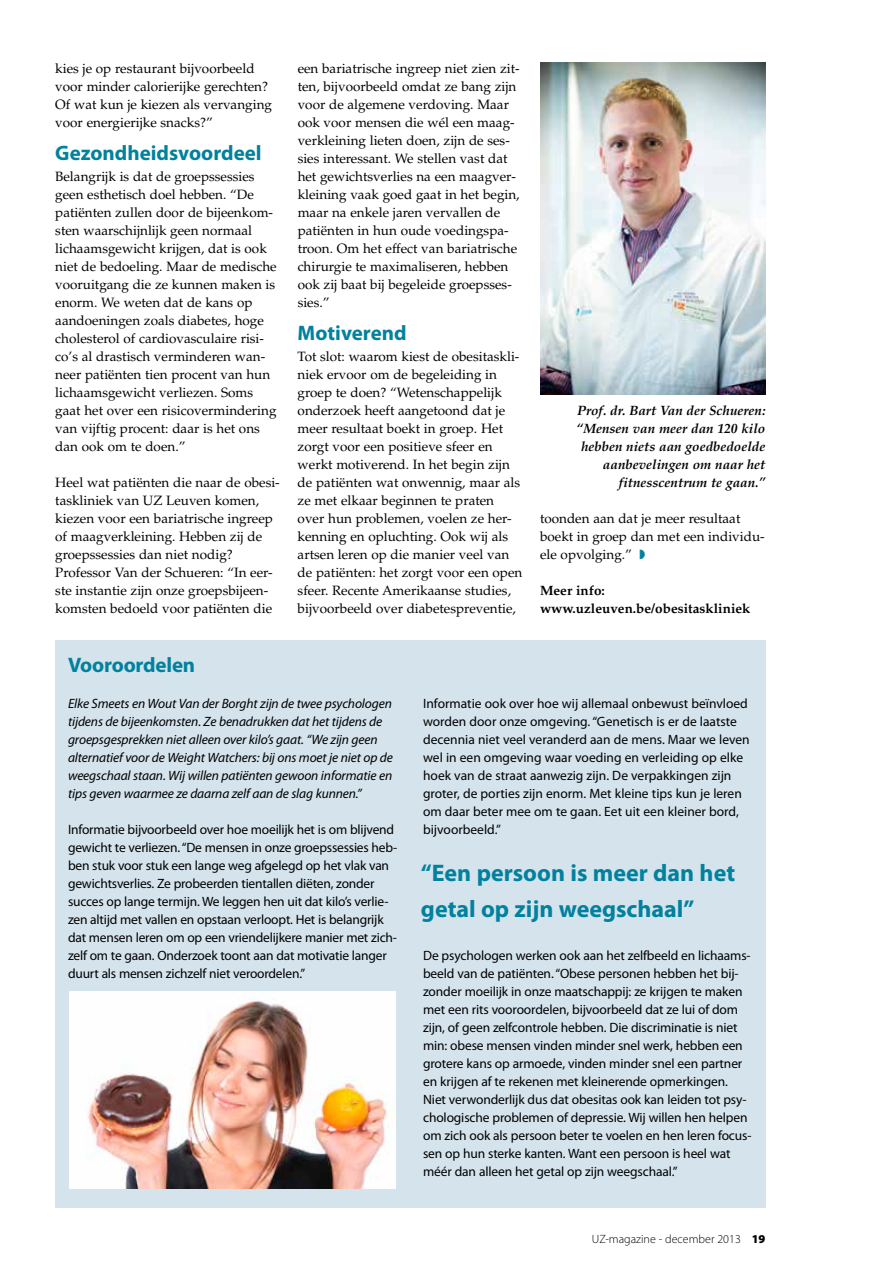
<style>
.page{position:relative;width:893px;height:1263px;background:#fff}
.page>*{position:absolute;margin:0;border:0;box-sizing:border-box;transform-origin:0 0}
.t1{font:700 24px/36px "Myriad Pro";color:#00819e}
.t2{font:700 21px "Myriad Pro";color:#00819e}
.t3{font:13.5px/18px "Palatino LT Std";color:#000}
.t4{font:13.5px/18px "Myriad Pro";letter-spacing:-.01em;color:#000}
.t5{font:italic 13.5px/18px "Myriad Pro";letter-spacing:-.01em;color:#000}
.t6{font:italic 700 13.5px/18px "Palatino LT Std";color:#000;text-align:right}
.t7{font:700 13.5px/18px "Palatino LT Std";color:#000}
.t8{font:300 12px "Myriad Pro";color:#000}
.s1{font-weight:900}
</style>
<div class="page">
<div style="left:55px;top:640px;width:710px;height:567px;background:#d4e3ec"></div>
<img style="left:540px;top:63px;width:225px;height:331px">
<img style="left:69px;top:991px;width:326px;height:198px">
<p class="t3" style="left:55px;top:60px;width:218px">kies je op restaurant bijvoorbeeld voor minder calorierijke gerechten?<br>Of wat kun je kiezen als vervanging voor energierijke snacks?”</p>
<h2 class="t2" style="left:55px;top:140px;width:208px">Gezondheidsvoordeel</h2>
<p class="t3" style="left:55px;top:168px;width:223px">Belangrijk is dat de groepssessies geen esthetisch doel hebben. “De patiënten zullen door de bijeenkom&shy;sten waarschijnlijk geen normaal lichaamsgewicht krijgen, dat is ook niet de bedoeling. Maar de medische vooruitgang die ze kunnen maken is enorm. We weten dat de kans op aandoeningen zoals diabetes, hoge cholesterol of cardiovasculaire risi&shy;co’s al drastisch verminderen wan&shy;neer patiënten tien procent van hun lichaamsgewicht verliezen. Soms gaat het over een risicovermindering van vijftig procent: daar is het ons dan ook om te doen.”</p>
<p class="t3" style="left:55px;top:474px;width:226px">Heel wat patiënten die naar de obesi&shy;taskliniek van UZ Leuven komen, kiezen voor een bariatrische ingreep of maagverkleining. Hebben zij de groepssessies dan niet nodig?<br>Professor Van der Schueren: “In eer&shy;ste instantie zijn onze groepsbijeen&shy;komsten bedoeld voor patiënten die</p>
<p class="t3" style="left:298px;top:60px;width:223px">een bariatrische ingreep niet zien zit&shy;ten, bijvoorbeeld omdat ze bang zijn voor de algemene verdoving. Maar ook voor mensen die wél een maag&shy;verkleining lieten doen, zijn de ses&shy;sies interessant. We stellen vast dat het gewichtsverlies na een maagver&shy;kleining vaak goed gaat in het begin, maar na enkele jaren vervallen de patiënten in hun oude voedingspa&shy;troon. Om het effect van bariatrische chirurgie te maximaliseren, hebben ook zij baat bij begeleide groepsses&shy;sies.”</p>
<h2 class="t2" style="left:298px;top:320px;width:111px">Motiverend</h2>
<p class="t3" style="left:298px;top:348px;width:226px">Tot slot: waarom kiest de obesitaskli&shy;niek ervoor om de begeleiding in groep te doen? “Wetenschappelijk onderzoek heeft aangetoond dat je meer resultaat boekt in groep. Het zorgt voor een positieve sfeer en werkt motiverend. In het begin zijn de patiënten wat onwennig, maar als ze met elkaar beginnen te praten over hun problemen, voelen ze her&shy;kenning en opluchting. Ook wij als artsen leren op die manier veel van de patiënten: het zorgt voor een open sfeer. Recente Amerikaanse studies, bijvoorbeeld over diabetespreventie,</p>
<p class="t6" style="left:577px;top:402px;width:190px">Prof. dr. Bart Van der Schueren: “Mensen van meer dan 120 kilo hebben niets aan goedbedoelde aanbevelingen om naar het fitnesscentrum te gaan.”</p>
<p class="t3" style="left:540px;top:510px;width:226px">toonden aan dat je meer resultaat boekt in groep dan met een individu&shy;ele opvolging.”</p>
<p class="t7" style="left:540px;top:582px;width:212px">Meer info: www.uzleuven.be/obesitaskliniek</p>
<h2 class="t2" style="left:68px;top:651px;width:129px">Vooroordelen</h2>
<p class="t5" style="left:68px;top:694px;width:326px">Elke Smeets en Wout Van der Borght zijn de twee psychologen tijdens de bijeenkomsten. Ze benadrukken dat het tijdens de groepsgesprekken niet alleen over kilo’s gaat. “We zijn geen alternatief voor de Weight Watchers: bij ons moet je niet op de weegschaal staan. Wij willen patiënten gewoon informatie en tips geven waarmee ze daarna zelf aan de slag kunnen.”</p>
<p class="t4" style="left:68px;top:820px;width:331px">I nformatie bijvoorbeeld over hoe moeilijk het is om blijvend gewicht te verliezen. “De mensen in onze groepssessies heb&shy;ben stuk voor stuk een lange weg afgelegd op het vlak van gewichtsverlies. Ze probeerden tientallen diëten, zonder succes op lange termijn. We leggen hen uit dat kilo’s verlie&shy;zen altijd met vallen en opstaan verloopt. Het is belangrijk dat mensen leren om op een vriendelijkere manier met zich&shy;zelf om te gaan. Onderzoek toont aan dat motivatie langer duurt als mensen zichzelf niet veroordelen.”</p>
<p class="t4" style="left:423px;top:694px;width:328px">I nformatie ook over hoe wij allemaal onbewust beïnvloed worden door onze omgeving. “Genetisch is er de laatste decennia niet veel veranderd aan de mens. Maar we leven wel in een omgeving waar voeding en verleiding op elke hoek van de straat aanwezig zijn. De verpakkingen zijn groter, de porties zijn enorm. Met kleine tips kun je leren om daar beter mee om te gaan. Eet uit een kleiner bord, bijvoorbeeld.”</p>
<h1 class="t1" style="left:421px;top:854px;width:316px">“Een persoon is meer dan het getal op zijn weegschaal”</h1>
<p class="t4" style="left:423px;top:946px;width:330px">De psychologen werken ook aan het zelfbeeld en lichaams&shy;beeld van de patiënten. “Obese personen hebben het bij&shy;zonder moeilijk in onze maatschappij: ze krijgen te maken met een rits vooroordelen, bijvoorbeeld dat ze lui of dom zijn, of geen zelfcontrole hebben. Die discriminatie is niet min: obese mensen vinden minder snel werk, hebben een grotere kans op armoede, vinden minder snel een partner en krijgen af te rekenen met kleinerende opmerkingen.<br>N iet verwonderlijk dus dat obesitas ook kan leiden tot psy&shy;chologische problemen of depressie. Wij willen hen helpen om zich ook als persoon beter te voelen en hen leren focus&shy;sen op hun sterke kanten. Want een persoon is heel wat méér dan alleen het getal op zijn weegschaal.”</p>
<p class="t8" style="left:592px;top:1232px;width:175px">UZ-magazine - december 2013 <span class="s1">19</span></p>
</div>
